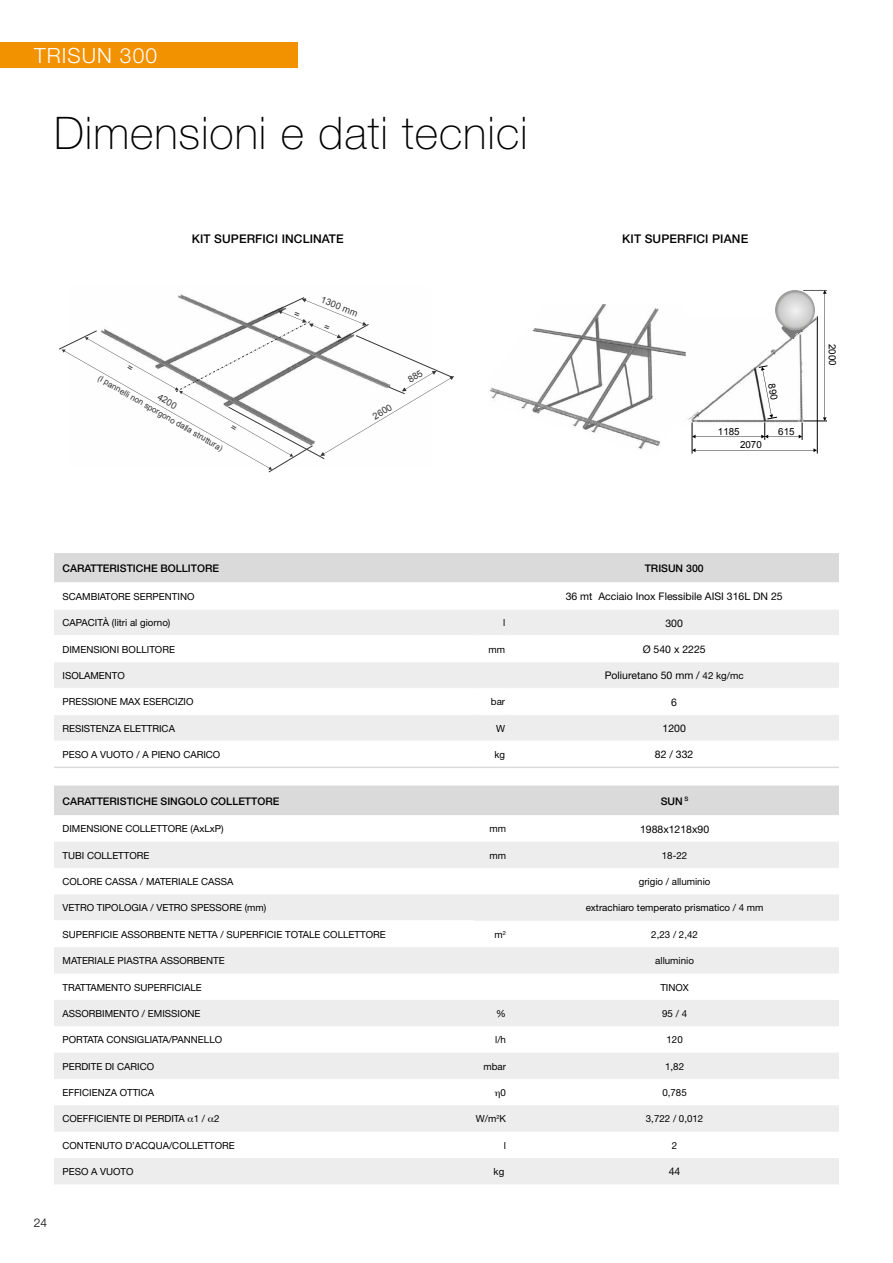
<style>
.page{position:relative;width:893px;height:1263px;background:#fff}
.page>*{position:absolute;margin:0;border:0;box-sizing:border-box;transform-origin:0 0}
.t1{font:100 45px "Helvetica Neue";letter-spacing:.02em;color:#000}
.t2{font:300 21px "Helvetica Neue";letter-spacing:.05em;color:#fff}
.t3{font:500 12px "Helvetica Neue";letter-spacing:.01em;color:#000}
.t4{font:300 12px "Helvetica Neue";color:#000}
.t5{font:10.5px "Helvetica Neue";color:#000}
.t6{font:500 10.5px "Helvetica Neue";color:#000}
.t7{font:9.75px "Helvetica Neue";color:#000}
.t8{font:9.75px "Arial";color:#000}
.t9{font:9.3px "Arial";color:#373636}
.t10{font:8.25px "Arial";color:#373636}
.s1{font-size:9.75px}
</style>
<div class="page">
<div style="left:0;top:42px;width:298px;height:26px;background:#f39200"></div>
<div style="left:54px;top:553px;width:785px;height:29px;background:#dadada"></div>
<svg style="left:54px;top:766px;width:785px;height:1px"></svg>
<svg style="left:54px;top:610px;width:785px;height:131px;fill:#ededed"></svg>
<hr style="left:54px;top:635px;width:420px;height:1px;background:#fff">
<hr style="left:474px;top:635px;width:35px;height:1px;background:#fff">
<hr style="left:509px;top:635px;width:330px;height:1px;background:#fff">
<hr style="left:54px;top:661px;width:420px;height:1px;background:#fff">
<hr style="left:474px;top:661px;width:35px;height:1px;background:#fff">
<hr style="left:509px;top:661px;width:330px;height:1px;background:#fff">
<hr style="left:54px;top:688px;width:420px;height:1px;background:#fff">
<hr style="left:474px;top:688px;width:35px;height:1px;background:#fff">
<hr style="left:509px;top:688px;width:330px;height:1px;background:#fff">
<hr style="left:54px;top:714px;width:420px;height:1px;background:#fff">
<hr style="left:474px;top:714px;width:35px;height:1px;background:#fff">
<hr style="left:509px;top:714px;width:330px;height:1px;background:#fff">
<hr style="left:54px;top:767px;width:420px;height:1px;background:#dadada">
<hr style="left:474px;top:767px;width:35px;height:1px;background:#dadada">
<hr style="left:509px;top:767px;width:330px;height:1px;background:#dadada">
<div style="left:54px;top:785px;width:785px;height:30px;background:#dadada"></div>
<svg style="left:54px;top:842px;width:785px;height:342px;fill:#ededed"></svg>
<hr style="left:54px;top:920px;width:421px;height:1px;background:#fff">
<hr style="left:692px;top:422px;width:1px;height:32px;background:#000">
<hr style="left:817px;top:316px;width:1px;height:138px;background:#000">
<svg style="left:692px;top:448px;width:125px;height:4px"></svg>
<img style="left:489px;top:304px;width:197px;height:145px">
<svg style="left:495px;top:1091px;width:5px;height:7px"></svg>
<svg style="left:188px;top:1118px;width:6px;height:4px"></svg>
<svg style="left:208px;top:1118px;width:6px;height:4px"></svg>
<svg style="left:59px;top:297px;width:395px;height:176px"></svg>
<svg style="left:692px;top:290px;width:135px;height:150px"></svg>
<h2 class="t2" style="left:34px;top:42px;width:125px">TRISUN 300</h2>
<h1 class="t1" style="left:54px;top:108px;width:475px">Dimensioni e dati tecnici</h1>
<p class="t3" style="left:192px;top:232px;width:154px">KIT SUPERFICI INCLINATE</p>
<p class="t3" style="left:622px;top:232px;width:127px">KIT SUPERFICI PIANE</p>
<p class="t9" style="left:324px;top:294px;width:40px;rotate:21deg">1300 mm</p>
<p class="t10" style="left:101px;top:373px;width:145px;rotate:30deg">(I pannelli non sporgono dalla struttura)</p>
<p class="t9" style="left:161px;top:391px;width:22px;rotate:30deg">4200</p>
<p class="t9" style="left:370px;top:411px;width:22px;rotate:-31deg">2600</p>
<p class="t8" style="left:718px;top:425px;width:23px">1185</p>
<p class="t8" style="left:740px;top:438px;width:23px">2070</p>
<p class="t8" style="left:778px;top:425px;width:18px">615</p>
<p class="t8" style="left:839px;top:344px;width:23px;rotate:90deg">2000</p>
<p class="t6" style="left:63px;top:562px;width:158px">CARATTERISTICHE BOLLITORE</p>
<p class="t6" style="left:645px;top:562px;width:60px">TRISUN 300</p>
<p class="t7" style="left:63px;top:590px;width:133px">SCAMBIATORE SERPENTINO</p>
<p class="t5" style="left:566px;top:590px;width:219px">36 mt Acciaio Inox Flessibile AISI 316L DN 25</p>
<p class="t7" style="left:63px;top:617px;width:109px">CAPACITÀ (litri al giorno)</p>
<p class="t7" style="left:503px;top:617px;width:4px">l</p>
<p class="t5" style="left:665px;top:616px;width:19px">300</p>
<p class="t7" style="left:63px;top:643px;width:114px">DIMENSIONI BOLLITORE</p>
<p class="t7" style="left:489px;top:643px;width:18px">mm</p>
<p class="t5" style="left:643px;top:643px;width:65px">Ø 540 x 2225</p>
<p class="t7" style="left:63px;top:670px;width:64px">ISOLAMENTO</p>
<p class="t5" style="left:605px;top:669px;width:140px">Poliuretano 50 mm / <span class="s1">42 kg/mc</span></p>
<p class="t7" style="left:63px;top:696px;width:133px">PRESSIONE MAX ESERCIZIO</p>
<p class="t7" style="left:491px;top:696px;width:16px">bar</p>
<p class="t5" style="left:671px;top:696px;width:7px">6</p>
<p class="t7" style="left:63px;top:722px;width:114px">RESISTENZA ELETTRICA</p>
<p class="t7" style="left:496px;top:722px;width:11px">W</p>
<p class="t5" style="left:662px;top:722px;width:25px">1200</p>
<p class="t7" style="left:63px;top:748px;width:159px">PESO A VUOTO / A PIENO CARICO</p>
<p class="t7" style="left:494px;top:748px;width:12px">kg</p>
<p class="t5" style="left:655px;top:748px;width:40px">82 / 332</p>
<p class="t6" style="left:63px;top:794px;width:218px">CARATTERISTICHE SINGOLO COLLETTORE</p>
<p class="t6" style="left:661px;top:794px;width:29px">SUN <sup>S</sup></p>
<p class="t7" style="left:63px;top:823px;width:163px">DIMENSIONE COLLETTORE (AxLxP)</p>
<p class="t7" style="left:489px;top:823px;width:18px">mm</p>
<p class="t5" style="left:640px;top:823px;width:71px">1988x1218x90</p>
<p class="t7" style="left:63px;top:849px;width:89px">TUBI COLLETTORE</p>
<p class="t7" style="left:489px;top:849px;width:18px">mm</p>
<p class="t7" style="left:662px;top:849px;width:27px">18-22</p>
<p class="t7" style="left:63px;top:876px;width:172px">COLORE CASSA / MATERIALE CASSA</p>
<p class="t7" style="left:639px;top:876px;width:73px">grigio / alluminio</p>
<p class="t7" style="left:63px;top:902px;width:205px">VETRO TIPOLOGIA / VETRO SPESSORE (mm)</p>
<p class="t7" style="left:586px;top:902px;width:179px">extrachiaro temperato prismatico / 4 mm</p>
<p class="t7" style="left:63px;top:929px;width:325px">SUPERFICIE ASSORBENTE NETTA / SUPERFICIE TOTALE COLLETTORE</p>
<p class="t7" style="left:495px;top:928px;width:13px">m<sup>2</sup></p>
<p class="t7" style="left:651px;top:928px;width:48px">2,23 / 2,42</p>
<p class="t7" style="left:63px;top:955px;width:164px">MATERIALE PIASTRA ASSORBENTE</p>
<p class="t7" style="left:655px;top:955px;width:40px">alluminio</p>
<p class="t7" style="left:63px;top:981px;width:141px">TRATTAMENTO SUPERFICIALE</p>
<p class="t7" style="left:660px;top:981px;width:30px">TINOX</p>
<p class="t7" style="left:63px;top:1008px;width:139px">ASSORBIMENTO / EMISSIONE</p>
<p class="t7" style="left:496px;top:1008px;width:11px">%</p>
<p class="t7" style="left:662px;top:1008px;width:26px">95 / 4</p>
<p class="t7" style="left:63px;top:1034px;width:161px">PORTATA CONSIGLIATA/PANNELLO</p>
<p class="t7" style="left:495px;top:1034px;width:12px">l/h</p>
<p class="t7" style="left:666px;top:1034px;width:18px">120</p>
<p class="t7" style="left:62px;top:1060px;width:93px">PERDITE DI CARICO</p>
<p class="t7" style="left:483px;top:1060px;width:24px">mbar</p>
<p class="t7" style="left:665px;top:1060px;width:20px">1,82</p>
<p class="t7" style="left:62px;top:1087px;width:93px">EFFICIENZA OTTICA</p>
<p class="t7" style="left:501px;top:1087px;width:7px">0</p>
<p class="t7" style="left:662px;top:1087px;width:26px">0,785</p>
<p class="t7" style="left:62px;top:1113px;width:158px">COEFFICIENTE DI PERDITA 1 / 2</p>
<p class="t7" style="left:476px;top:1113px;width:32px">W/m<sup>2</sup>K</p>
<p class="t7" style="left:646px;top:1113px;width:59px">3,722 / 0,012</p>
<p class="t7" style="left:63px;top:1139px;width:174px">CONTENUTO D’ACQUA/COLLETTORE</p>
<p class="t7" style="left:504px;top:1139px;width:4px">l</p>
<p class="t7" style="left:672px;top:1139px;width:7px">2</p>
<p class="t7" style="left:62px;top:1166px;width:73px">PESO A VUOTO</p>
<p class="t7" style="left:494px;top:1166px;width:12px">kg</p>
<p class="t5" style="left:669px;top:1165px;width:13px">44</p>
<p class="t4" style="left:34px;top:1216px;width:15px">24</p>
</div>
